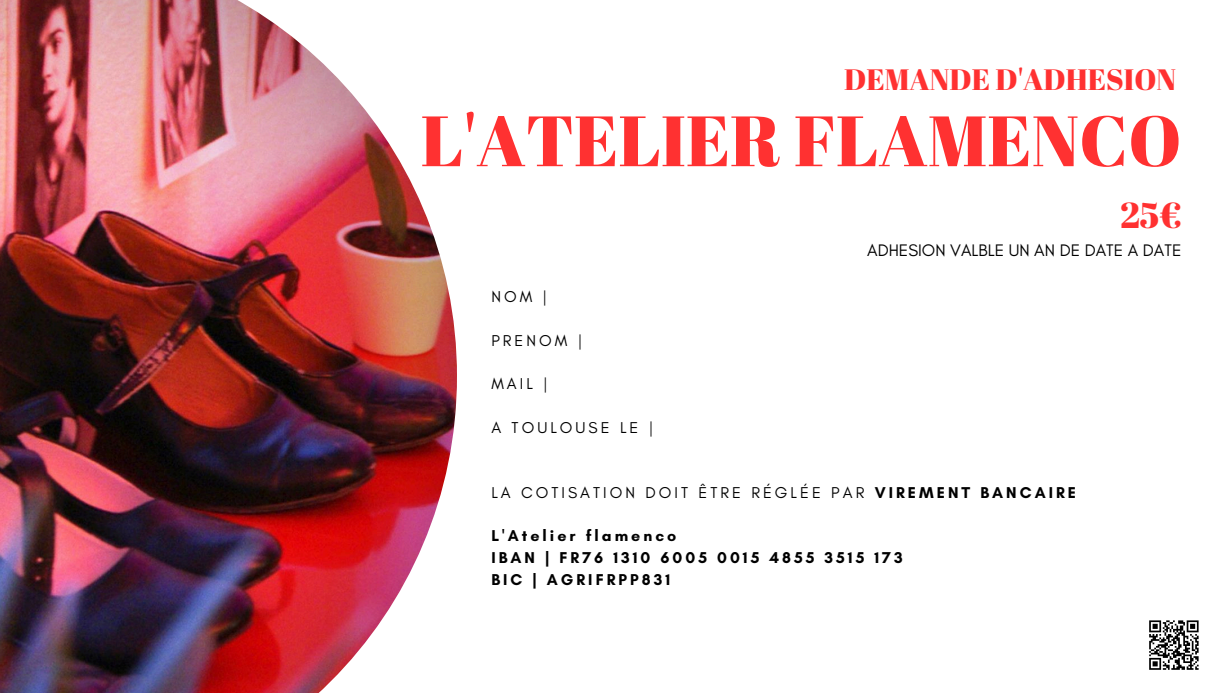
<style>
.page{position:relative;width:1230px;height:693px;background:#fff}
.page>*{position:absolute;margin:0;border:0;box-sizing:border-box;transform-origin:0 0}
.t1{font:71px "Abril Fatface";color:#ff3131}
.t2{font:36px "Abril Fatface";color:#ff3131}
.t3{font:29.4px "Abril Fatface";color:#ff3131}
.t4{font:17px "Glacial Indifference";color:#000}
.t5{font:16px "Glacial Indifference";letter-spacing:.19em;color:#000}
.t6{font:700 16px "Glacial Indifference";letter-spacing:.19em;color:#000}
.s1{font-weight:700}
</style>
<div class="page">
<img style="left:0;top:0;width:457px;height:693px">
<svg style="left:1149px;top:620px;width:50px;height:50px"></svg>
<h1 class="t3" style="left:844px;top:59px;width:334px">DEMANDE D'ADHESION</h1>
<h2 class="t1" style="left:421px;top:91px;width:762px">L'ATELIER FLAMENCO</h2>
<h2 class="t2" style="left:1120px;top:190px;width:63px">25€</h2>
<h2 class="t4" style="left:867px;top:240px;width:316px">ADHESION VALBLE UN AN DE DATE A DATE</h2>
<h2 class="t5" style="left:491px;top:287px;width:57px">NOM |</h2>
<h2 class="t5" style="left:491px;top:330px;width:92px">PRENOM |</h2>
<h2 class="t5" style="left:491px;top:374px;width:58px">MAIL |</h2>
<h2 class="t5" style="left:491px;top:417px;width:164px">A TOULOUSE LE |</h2>
<h2 class="t5" style="left:491px;top:483px;width:586px">LA COTISATION DOIT ÊTRE RÉGLÉE PAR <span class="s1">VIREMENT BANCAIRE</span></h2>
<p class="t6" style="left:491px;top:526px;width:186px">L'Atelier flamenco</p>
<p class="t6" style="left:491px;top:548px;width:413px">IBAN | FR76 1310 6005 0015 4855 3515 173</p>
<p class="t6" style="left:491px;top:570px;width:180px">BIC | AGRIFRPP831</p>
</div>
